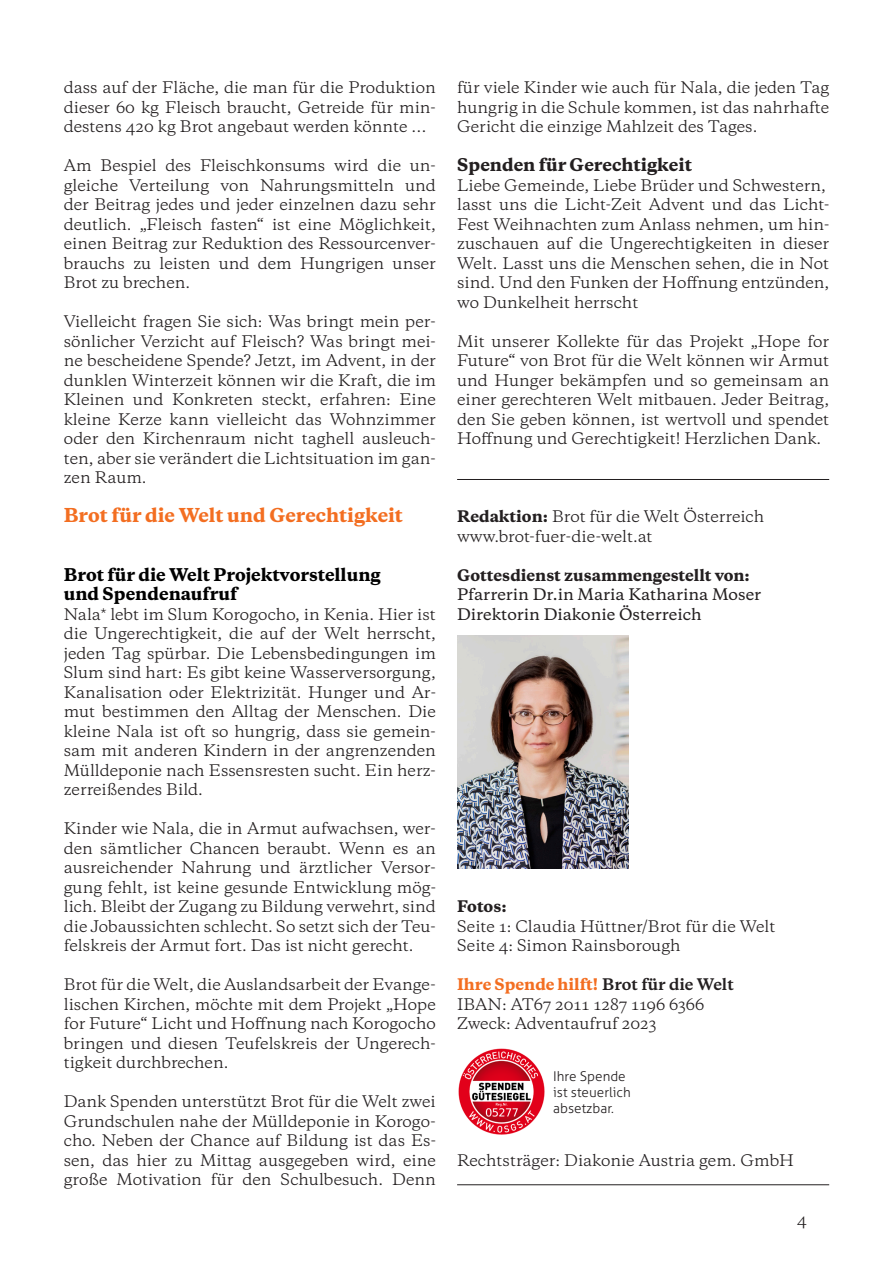
<style>
.page{position:relative;width:893px;height:1263px;background:#fff}
.page>*{position:absolute;margin:0;border:0;box-sizing:border-box;transform-origin:0 0}
.t1{font:800 18px "Galaxie Copernicus";color:#f36e21}
.t2{font:800 16.5px/19.5px "Galaxie Copernicus";color:#000}
.t3{font:800 16.5px "Galaxie Copernicus";color:#231f20}
.t4{font:15px/19.5px "Galaxie Copernicus";color:#231f20;text-align:justify}
.t5{font:500 15px/19.5px "Galaxie Copernicus";color:#231f20}
.t6{font:800 15px "Galaxie Copernicus";color:#231f20}
.t7{font:300 13.5px/16.2px "Aller";color:#231f20}
.s1{font-weight:800}
.s2{font-weight:800;color:#f36e21}
.s3{font-weight:700}
</style>
<div class="page">
<hr style="left:457px;top:479px;width:372px;height:1px;background:#231f20">
<img style="left:458px;top:1048px;width:87px;height:87px">
<img style="left:457px;top:636px;width:171px;height:232px">
<hr style="left:457px;top:1184px;width:372px;height:1px;background:#231f20">
<p class="t4" style="left:64px;top:78px;width:374px">dass auf der Fläche, die man für die Produktion dieser 60 kg Fleisch braucht, Getreide für min&shy;destens 420 kg Brot angebaut werden könnte …</p>
<p class="t4" style="left:64px;top:156px;width:374px">Am Bespiel des Fleischkonsums wird die un&shy;gleiche Verteilung von Nahrungsmitteln und der Beitrag jedes und jeder einzelnen dazu sehr deutlich. „Fleisch fasten“ ist eine Möglichkeit, einen Beitrag zur Reduktion des Ressourcenver&shy;brauchs zu leisten und dem Hungrigen unser Brot zu brechen.</p>
<p class="t4" style="left:64px;top:312px;width:374px">Vielleicht fragen Sie sich: Was bringt mein per&shy;sönlicher Verzicht auf Fleisch? Was bringt mei&shy;ne bescheidene Spende? Jetzt, im Advent, in der dunklen Winterzeit können wir die Kraft, die im Kleinen und Konkreten steckt, erfahren: Eine kleine Kerze kann vielleicht das Wohnzimmer oder den Kirchenraum nicht taghell ausleuch&shy;ten, aber sie verändert die Lichtsituation im gan&shy;zen Raum.</p>
<p class="t1" style="left:64px;top:503px;width:341px">Brot für die Welt und Gerechtigkeit</p>
<p class="t2" style="left:64px;top:565px;width:318px">Brot für die Welt Projektvorstellung und Spendenaufruf</p>
<p class="t4" style="left:64px;top:604px;width:374px">Nala* lebt im Slum Korogocho, in Kenia. Hier ist die Ungerechtigkeit, die auf der Welt herrscht, jeden Tag spürbar. Die Lebensbedingungen im Slum sind hart: Es gibt keine Wasserversorgung, Kanalisation oder Elektrizität. Hunger und Ar&shy;mut bestimmen den Alltag der Menschen. Die kleine Nala ist oft so hungrig, dass sie gemein&shy;sam mit anderen Kindern in der angrenzenden Mülldeponie nach Essensresten sucht. Ein herz&shy;zerreißendes Bild.</p>
<p class="t4" style="left:64px;top:819px;width:374px">Kinder wie Nala, die in Armut aufwachsen, wer&shy;den sämtlicher Chancen beraubt. Wenn es an ausreichender Nahrung und ärztlicher Versor&shy;gung fehlt, ist keine gesunde Entwicklung mög&shy;lich. Bleibt der Zugang zu Bildung verwehrt, sind die Jobaussichten schlecht. So setzt sich der Teu&shy;felskreis der Armut fort. Das ist nicht gerecht.</p>
<p class="t4" style="left:64px;top:975px;width:374px">Brot für die Welt, die Auslandsarbeit der Evange&shy;lischen Kirchen, möchte mit dem Projekt „Hope for Future“ Licht und Hoffnung nach Korogocho bringen und diesen Teufelskreis der Ungerech&shy;tigkeit durchbrechen.</p>
<p class="t4" style="left:64px;top:1092px;width:374px">Dank Spenden unterstützt Brot für die Welt zwei Grundschulen nahe der Mülldeponie in Korogo&shy;cho. Neben der Chance auf Bildung ist das Es&shy;sen, das hier zu Mittag ausgegeben wird, eine große Motivation für den Schulbesuch. Denn</p>
<p class="t4" style="left:457px;top:78px;width:374px">für viele Kinder wie auch für Nala, die jeden Tag hungrig in die Schule kommen, ist das nahrhafte Gericht die einzige Mahlzeit des Tages.</p>
<p class="t3" style="left:457px;top:154px;width:236px">Spenden für Gerechtigkeit</p>
<p class="t4" style="left:457px;top:175px;width:374px;text-align:left">Liebe Gemeinde, Liebe Brüder und Schwestern, lasst uns die Licht-Zeit Advent und das Licht-Fest Weihnachten zum Anlass nehmen, um hin&shy;zuschauen auf die Ungerechtigkeiten in dieser Welt. Lasst uns die Menschen sehen, die in Not sind. Und den Funken der Hoffnung entzünden, wo Dunkelheit herrscht</p>
<p class="t4" style="left:457px;top:331px;width:374px">Mit unserer Kollekte für das Projekt „Hope for Future“ von Brot für die Welt können wir Armut und Hunger bekämpfen und so gemeinsam an einer gerechteren Welt mitbauen. Jeder Beitrag, den Sie geben können, ist wertvoll und spendet Hoffnung und Gerechtigkeit! Herzlichen Dank.</p>
<p class="t4" style="left:457px;top:507px;width:309px"><span class="s1">Redaktion:</span> Brot für die Welt Österreich www.brot-fuer-die-welt.at</p>
<p class="t6" style="left:457px;top:565px;width:294px">Gottesdienst zusammengestellt von:</p>
<p class="t5" style="left:457px;top:585px;width:306px">Pfarrerin Dr.in Maria Katharina Moser<br>Direktorin Diakonie Österreich</p>
<p class="t6" style="left:457px;top:896px;width:51px">Fotos:</p>
<p class="t4" style="left:457px;top:916px;width:320px">Seite 1: Claudia Hüttner/Brot für die Welt<br>Seite 4: Simon Rainsborough</p>
<p class="t4" style="left:457px;top:975px;width:278px;text-align:left"><span class="s2">Ihre Spende hilft!</span> <span class="s3">Brot für die Welt<br></span>IBAN: AT67 2011 1287 1196 6366<br>Zweck: Adventaufruf 2023</p>
<p class="t7" style="left:553px;top:1068px;width:79px">Ihre Spende ist steuerlich absetzbar.</p>
<p class="t4" style="left:457px;top:1150px;width:338px">Rechtsträger: Diakonie Austria gem. GmbH</p>
<p class="t4" style="left:797px;top:1209px;width:11px">4</p>
</div>
